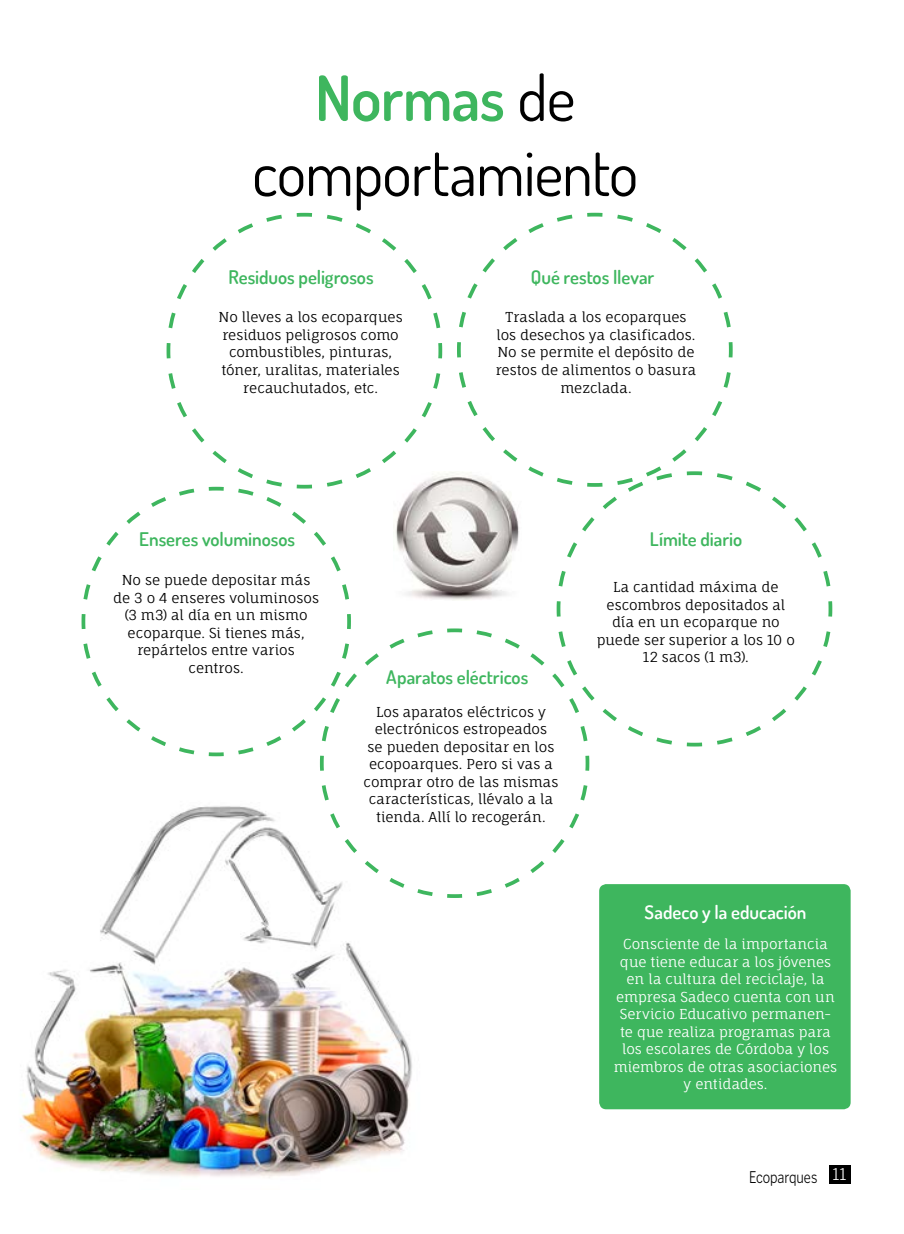
<style>
.page{position:relative;width:904px;height:1234px;background:#fff}
.page>*{position:absolute;margin:0;border:0;box-sizing:border-box;transform-origin:0 0}
.t1{font:62.5px/75px "Dosis";letter-spacing:-.015em;color:#000;text-align:center}
.t2{font:600 18.75px "Dosis";letter-spacing:-.005em;color:#3eb65e}
.t3{font:600 18.75px "Dosis";letter-spacing:-.005em;color:#fff}
.t4{font:300 17.5px "Poynter Gothic Text";letter-spacing:-.005em;color:#000;scale:.8 1}
.t5{font:13.75px/17.5px "Fauna One";color:#000;text-align:center}
.t6{font:13.75px/17.5px "Fauna One";color:#fff;text-align:center}
.s1{font-weight:600;color:#3eb65e}
.s2{color:#fff}
</style>
<div class="page">
<svg style="left:457px;top:212px;width:276px;height:146px"></svg>
<div style="left:829px;top:1164px;width:21px;height:18px;background:#000"></div>
<svg style="left:81px;top:614px;width:270px;height:143px"></svg>
<div style="left:599px;top:883px;width:251px;height:225px;background:#3eb65e;border-radius:7px"></div>
<img style="left:443px;top:472px;width:53px;height:128px">
<img style="left:20px;top:806px;width:392px;height:372px">
<svg style="left:234px;top:627px;width:84px;height:129px"></svg>
<svg style="left:318px;top:626px;width:272px;height:273px"></svg>
<div style="left:355px;top:702px;width:212px;height:131px;background:#fff"></div>
<svg style="left:456px;top:372px;width:275px;height:225px"></svg>
<svg style="left:465px;top:627px;width:89px;height:75px"></svg>
<svg style="left:554px;top:469px;width:279px;height:279px"></svg>
<svg style="left:83px;top:490px;width:360px;height:110px"></svg>
<svg style="left:166px;top:212px;width:278px;height:278px"></svg>
<h1 class="t1" style="left:252px;top:59px;width:387px"><span class="s1">Normas</span> de comportamiento</h1>
<h2 class="t2" style="left:228px;top:264px;width:147px">Residuos peligrosos</h2>
<h2 class="t2" style="left:531px;top:264px;width:125px">Qué restos llevar</h2>
<p class="t5" style="left:219px;top:308px;width:185px">No lleves a los ecoparques residuos peligrosos como combustibles, pinturas, tóner, uralitas, materiales recauchutados, etc.</p>
<p class="t5" style="left:496px;top:308px;width:202px">Traslada a los ecoparques los desechos ya clasificados.<br>No se permite el depósito de restos de alimentos o basura mezclada.</p>
<h2 class="t2" style="left:139px;top:527px;width:157px">Enseres voluminosos</h2>
<h2 class="t2" style="left:650px;top:527px;width:94px">Límite diario</h2>
<p class="t5" style="left:113px;top:571px;width:207px">No se puede depositar más de 3 o 4 enseres voluminosos (3 m3) al día en un mismo ecoparque. Si tienes más, repártelos entre varios centros.</p>
<h2 class="t2" style="left:386px;top:664px;width:143px">Aparatos eléctricos</h2>
<p class="t5" style="left:363px;top:702px;width:196px">Los aparatos eléctricos y electrónicos estropeados<br>se pueden depositar en los ecopoarques. Pero si vas a comprar otro de las mismas características, llévalo a la tienda. Allí lo recogerán.</p>
<p class="t5" style="left:597px;top:578px;width:199px">La cantidad máxima de escombros depositados al día en un ecoparque no puede ser superior a los 10 o<br>12 sacos (1 m3).</p>
<h2 class="t3" style="left:644px;top:899px;width:163px">Sadeco y la educación</h2>
<p class="t6" style="left:614px;top:935px;width:225px">Consciente de la importancia que tiene educar a los jóvenes en la cultura del reciclaje, la empresa Sadeco cuenta con un<br>Servicio Educativo permanen&shy;te que realiza programas para los escolares de Córdoba y los miembros de otras asociaciones y entidades.</p>
<p class="t4" style="left:749px;top:1166px;width:123px">Ecoparques <span class="s2">11</span></p>
</div>
